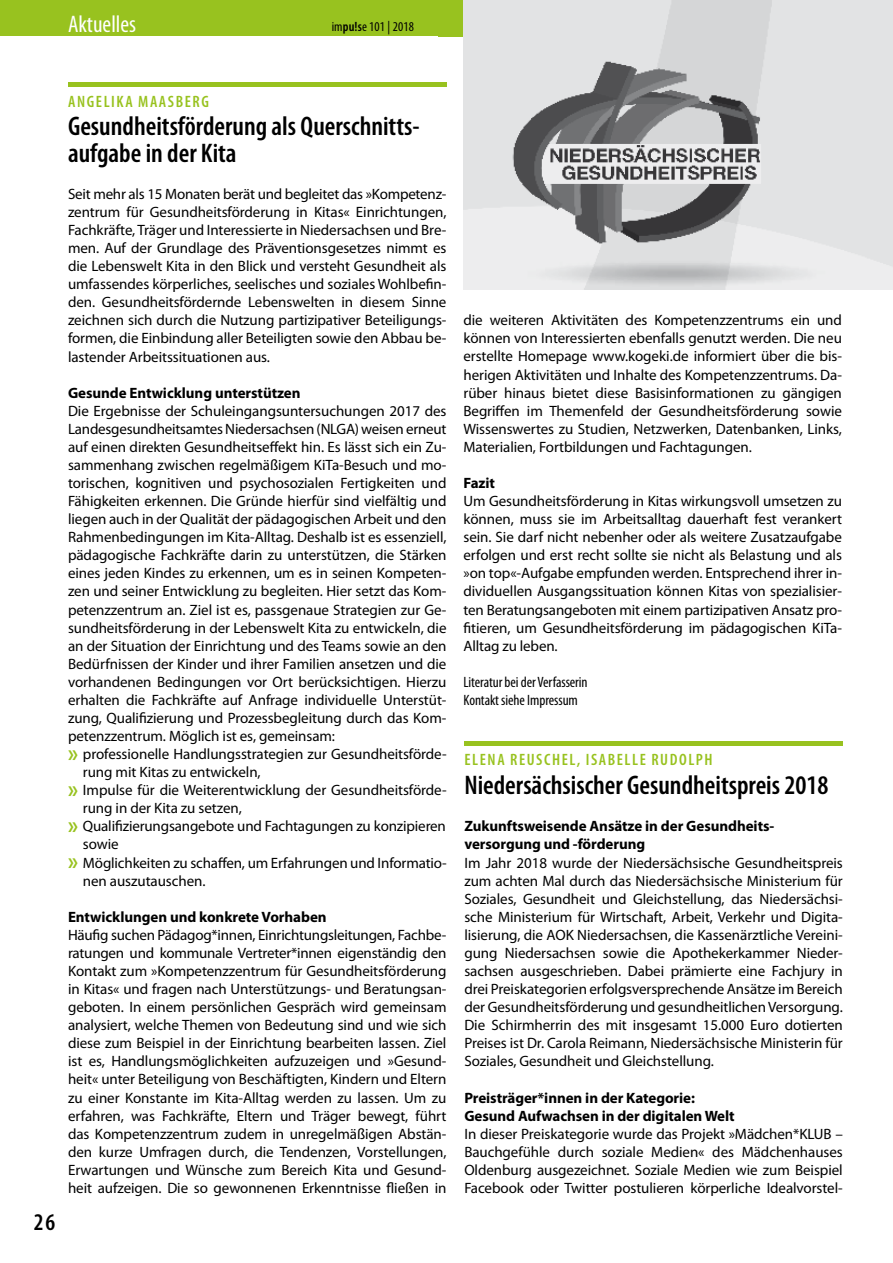
<style>
.page{position:relative;width:893px;height:1263px;background:#fff}
.page>*{position:absolute;margin:0;border:0;box-sizing:border-box;transform-origin:0 0}
.t1{font:600 condensed 27px/27.2px "Myriad Pro";color:#000}
.t2{font:condensed 24px "Myriad Pro";color:#fff}
.t3{font:600 condensed 24px "Myriad Pro";color:#000}
.t4{font:600 condensed 16.5px "Myriad Pro";letter-spacing:.095em;color:#98c21f}
.t5{font:15px/18px "Myriad Pro";letter-spacing:-.005em;color:#000;text-align:justify}
.t6{font:700 15px/18px "Myriad Pro";letter-spacing:-.005em;color:#000}
.t7{font:condensed 15px/18.1px "Myriad Pro";letter-spacing:-.005em;color:#000}
.t8{font:condensed 13.5px "Myriad Pro";letter-spacing:.01em;color:#000}
.s1{font-weight:600}
.s2{font-weight:600;font-stretch:condensed;font-size:27px;color:#98c21f}
</style>
<div class="page">
<div style="left:0;top:0;width:446px;height:36px;background:#98c21f"></div>
<div style="left:438px;top:0;width:59px;height:36px;background:#98c21f"></div>
<img style="left:463px;top:0;width:430px;height:289px">
<hr style="left:464px;top:741px;width:379px;height:4px;background:#98c21f">
<hr style="left:68px;top:83px;width:378px;height:4px;background:#98c21f">
<h2 class="t2" style="left:68px;top:11px;width:70px">Aktuelles</h2>
<p class="t8" style="left:332px;top:20px;width:84px">im<span class="s1">pu!s</span>e 101 | 2018</p>
<h2 class="t3" style="left:34px;top:1209px;width:23px">26</h2>
<p class="t4" style="left:68px;top:92px;width:141px">Angelika Maasberg</p>
<h1 class="t1" style="left:68px;top:113px;width:353px">Gesundheitsförderung als Querschnitts&shy;aufgabe in der Kita</h1>
<p class="t5" style="left:68px;top:185px;width:380px">Seit mehr als 15 Monaten berät und begleitet das »Kompetenz&shy;zentrum für Gesundheitsförderung in Kitas« Einrichtungen, Fachkräfte, Träger und Interessierte in Niedersachsen und Bre&shy;men. Auf der Grundlage des Präventionsgesetzes nimmt es die Lebenswelt Kita in den Blick und versteht Gesundheit als umfassendes körperliches, seelisches und soziales Wohlbefin&shy;den. Gesundheitsfördernde Lebenswelten in diesem Sinne zeichnen sich durch die Nutzung partizipativer Beteiligungs&shy;formen, die Einbindung aller Beteiligten sowie den Abbau be&shy;lastender Arbeitssituationen aus.</p>
<p class="t6" style="left:68px;top:384px;width:234px">Gesunde Entwicklung unterstützen</p>
<p class="t5" style="left:68px;top:402px;width:380px">Die Ergebnisse der Schuleingangsuntersuchungen 2017 des</p>
<p class="t5" style="left:68px;top:420px;width:380px">Landesgesundheitsamtes Niedersachsen (NLGA) weisen erneut</p>
<p class="t5" style="left:68px;top:438px;width:380px">auf einen direkten Gesundheitseffekt hin. Es lässt sich ein Zu-</p>
<p class="t5" style="left:68px;top:456px;width:380px">sammenhang zwischen regelmäßigem KiTa-Besuch und mo-</p>
<p class="t5" style="left:68px;top:474px;width:380px">torischen, kognitiven und psychosozialen Fertigkeiten und</p>
<p class="t5" style="left:68px;top:492px;width:380px">Fähigkeiten erkennen. Die Gründe hierfür sind vielfältig und</p>
<p class="t5" style="left:68px;top:510px;width:380px">liegen auch in der Qualität der pädagogischen Arbeit und den</p>
<p class="t5" style="left:68px;top:528px;width:380px">Rahmenbedingungen im Kita-Alltag. Deshalb ist es essenziell,</p>
<p class="t5" style="left:68px;top:547px;width:380px">pädagogische Fachkräfte darin zu unterstützen, die Stärken</p>
<p class="t5" style="left:68px;top:565px;width:380px">eines jeden Kindes zu erkennen, um es in seinen Kompeten-</p>
<p class="t5" style="left:68px;top:583px;width:380px">zen und seiner Entwicklung zu begleiten. Hier setzt das Kom-</p>
<p class="t5" style="left:68px;top:601px;width:380px">petenzzentrum an. Ziel ist es, passgenaue Strategien zur Ge-</p>
<p class="t5" style="left:68px;top:619px;width:380px">sundheitsförderung in der Lebenswelt Kita zu entwickeln, die</p>
<p class="t5" style="left:68px;top:637px;width:380px">an der Situation der Einrichtung und des Teams sowie an den</p>
<p class="t5" style="left:68px;top:655px;width:380px">Bedürfnissen der Kinder und ihrer Familien ansetzen und die</p>
<p class="t5" style="left:68px;top:673px;width:380px">vorhandenen Bedingungen vor Ort berücksichtigen. Hierzu</p>
<p class="t5" style="left:68px;top:691px;width:380px">erhalten die Fachkräfte auf Anfrage individuelle Unterstüt-</p>
<p class="t5" style="left:68px;top:709px;width:380px">zung, Qualifizierung und Prozessbegleitung durch das Kom-</p>
<p class="t5" style="left:68px;top:727px;width:268px">petenzzentrum. Möglich ist es, gemeinsam:</p>
<p class="t5" style="left:68px;top:745px;width:380px"><span class="s2">»</span> professionelle Handlungsstrategien zur Gesundheitsförde-</p>
<p class="t5" style="left:83px;top:763px;width:179px">rung mit Kitas zu entwickeln,</p>
<p class="t5" style="left:68px;top:781px;width:380px"><span class="s2">»</span> Impulse für die Weiterentwicklung der Gesundheitsförde-</p>
<p class="t5" style="left:83px;top:799px;width:160px">rung in der Kita zu setzen,</p>
<p class="t5" style="left:68px;top:818px;width:379px"><span class="s2">»</span> Qualifizierungsangebote und Fachtagungen zu konzipieren</p>
<p class="t5" style="left:83px;top:836px;width:37px">sowie</p>
<p class="t5" style="left:68px;top:854px;width:380px"><span class="s2">»</span> Möglichkeiten zu schaffen, um Erfahrungen und Informatio-</p>
<p class="t5" style="left:83px;top:872px;width:124px">nen auszutauschen.</p>
<p class="t6" style="left:68px;top:908px;width:260px">Entwicklungen und konkrete Vorhaben</p>
<p class="t5" style="left:68px;top:926px;width:380px">Häufig suchen Pädagog*innen, Einrichtungsleitungen, Fachbe&shy;ratungen und kommunale Vertreter*innen eigenständig den Kontakt zum »Kompetenzzentrum für Gesundheitsförderung in Kitas« und fragen nach Unterstützungs- und Beratungsan&shy;geboten. In einem persönlichen Gespräch wird gemeinsam analysiert, welche Themen von Bedeutung sind und wie sich diese zum Beispiel in der Einrichtung bearbeiten lassen. Ziel ist es, Handlungsmöglichkeiten aufzuzeigen und »Gesund&shy;heit« unter Beteiligung von Beschäftigten, Kindern und Eltern zu einer Konstante im Kita-Alltag werden zu lassen. Um zu erfahren, was Fachkräfte, Eltern und Träger bewegt, führt das Kompetenzzentrum zudem in unregelmäßigen Abstän&shy;den kurze Umfragen durch, die Tendenzen, Vorstellungen, Erwartungen und Wünsche zum Bereich Kita und Gesund&shy;heit aufzeigen. Die so gewonnenen Erkenntnisse fließen in</p>
<p class="t5" style="left:463px;top:312px;width:380px">die weiteren Aktivitäten des Kompetenzzentrums ein und können von Interessierten ebenfalls genutzt werden. Die neu erstellte Homepage www.kogeki.de informiert über die bis&shy;herigen Aktivitäten und Inhalte des Kompetenzzentrums. Da&shy;rüber hinaus bietet diese Basisinformationen zu gängigen Begriffen im Themenfeld der Gesundheitsförderung sowie Wissenswertes zu Studien, Netzwerken, Datenbanken, Links, Materialien, Fortbildungen und Fachtagungen.</p>
<p class="t6" style="left:463px;top:474px;width:33px">Fazit</p>
<p class="t5" style="left:463px;top:492px;width:380px">Um Gesundheitsförderung in Kitas wirkungsvoll umsetzen zu können, muss sie im Arbeitsalltag dauerhaft fest verankert sein. Sie darf nicht nebenher oder als weitere Zusatzaufgabe erfolgen und erst recht sollte sie nicht als Belastung und als »on top«-Aufgabe empfunden werden. Entsprechend ihrer in&shy;dividuellen Ausgangssituation können Kitas von spezialisier&shy;ten Beratungsangeboten mit einem partizipativen Ansatz pro&shy;fitieren, um Gesundheitsförderung im pädagogischen KiTa-Alltag zu leben.</p>
<p class="t7" style="left:463px;top:673px;width:126px">Literatur bei der Verfasserin<br>Kontakt siehe Impressum</p>
<p class="t4" style="left:464px;top:751px;width:250px">Elena Reuschel, Isabelle Rudolph</p>
<h1 class="t1" style="left:464px;top:772px;width:366px">Niedersächsischer Gesundheitspreis 2018</h1>
<p class="t6" style="left:464px;top:817px;width:311px">Zukunftsweisende Ansätze in der Gesundheits&shy;versorgung und -förderung</p>
<p class="t5" style="left:464px;top:854px;width:380px">Im Jahr 2018 wurde der Niedersächsische Gesundheitspreis zum achten Mal durch das Niedersächsische Ministerium für Soziales, Gesundheit und Gleichstellung, das Niedersächsi&shy;sche Ministerium für Wirtschaft, Arbeit, Verkehr und Digita&shy;lisierung, die AOK Niedersachsen, die Kassenärztliche Vereini&shy;gung Niedersachsen sowie die Apothekerkammer Nieder&shy;sachsen ausgeschrieben. Dabei prämierte eine Fachjury in drei Preiskategorien erfolgsversprechende Ansätze im Bereich der Gesundheitsförderung und gesundheitlichen Versorgung.<br>Die Schirmherrin des mit insgesamt 15.000 Euro dotierten Preises ist Dr. Carola Reimann, Niedersächsische Ministerin für Soziales, Gesundheit und Gleichstellung.</p>
<p class="t6" style="left:464px;top:1088px;width:272px">Preisträger*innen in der Kategorie:<br>Gesund Aufwachsen in der digitalen Welt</p>
<p class="t5" style="left:464px;top:1125px;width:380px">In dieser Preiskategorie wurde das Projekt »Mädchen*KLUB – Bauchgefühle durch soziale Medien« des Mädchenhauses Oldenburg ausgezeichnet. Soziale Medien wie zum Beispiel Facebook oder Twitter postulieren körperliche Idealvorstel-</p>
</div>
